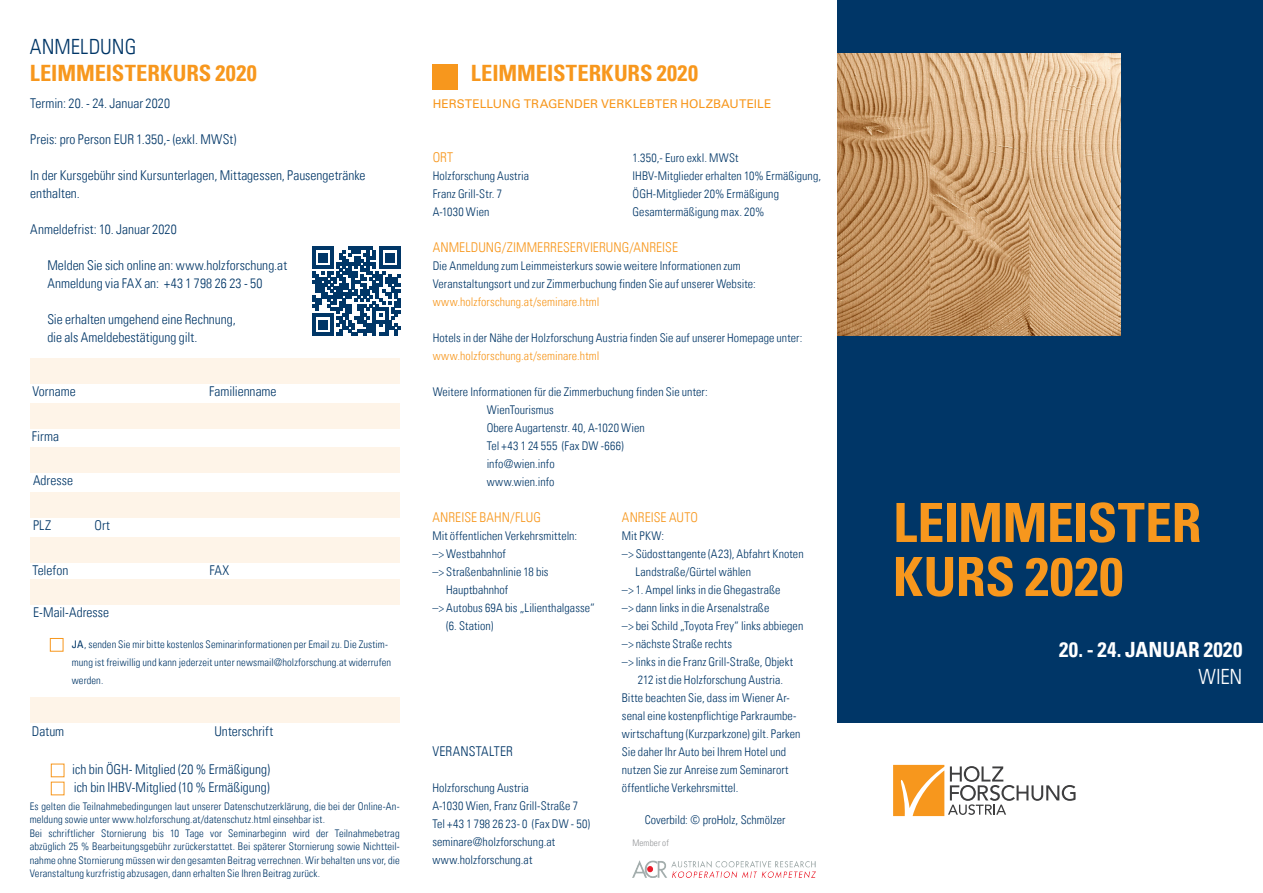
<style>
.page{position:relative;width:1263px;height:893px;background:#fff}
.page>*{position:absolute;margin:0;border:0;box-sizing:border-box;transform-origin:0 0}
.Titel{font:54px "Univers Com 67 Bold Cond";letter-spacing:-.01em;color:#f7971d}
.Titel-2{font:54px "Univers Com 67 Bold Cond";letter-spacing:.01em;color:#f7971d}
.Grosse_Überschrift_O{font:22.5px "Univers Com 67 Bold Cond";color:#f7971d}
.Datum{font:21px "Univers Com 67 Bold Cond";letter-spacing:.01em;color:#fff}
.Überschrift_Gross_Te{font:21px "Univers Com 47 Light Cond";color:#003667}
.Veranstaltungsort{font:21px "Univers Com 47 Light Cond";color:#fff}
.Fließtext_allgemein{font:13.5px/18px "Univers Com 47 Light Cond";color:#003667}
.Fließtext_Formular{font:13.5px "Univers Com 47 Light Cond";color:#003667}
.Überschrift_Klein_Te{font:13.5px "Univers Com 47 Light Cond";letter-spacing:.005em;color:#f7971d}
.Überschrift_Texte_In{font:13.5px "Univers Com 47 Light Cond";letter-spacing:.02em;color:#003667}
.Fließtext_Info_Blau{font:13.5px "Univers Com 47 Light Cond";letter-spacing:.005em;color:#f7971d}
.Fließtext_Info_Blau-2{font:12px/18px "Univers Com 47 Light Cond";letter-spacing:.005em;color:#003667}
.Aufzaehlung{font:12px "Univers Com 47 Light Cond";letter-spacing:.005em;color:#003667}
.Fließtext_Info_Weiss{font:12px "Univers Com 47 Light Cond";letter-spacing:.01em;color:#003667}
.Überschrift_Klein_Te-2{font:12px "Univers LT Std";letter-spacing:.005em;color:#f7971d}
.Fließtext_Info_Blau-3{font:12px "Univers Com 47 Light Cond";letter-spacing:.005em;color:#f7971d}
.Fließtext_Formular-2{font:10.5px/13.5px "Univers Com 47 Light Cond";letter-spacing:.01em;color:#003667}
.Fließtext_allgemein-2{font:10.5px/18px "Univers Com 47 Light Cond";letter-spacing:.01em;color:#003667}
.Fließtext_Info_Weiss-2{font:9px "Univers Com 47 Light Cond";letter-spacing:.015em;color:#939598}
.s1{font-family:"Univers Com 57";font-stretch:condensed}
.s2{color:#f7971d}
</style>
<div class="page">
<div style="left:838px;top:0;width:425px;height:723px;background:#003667"></div>
<svg style="left:893px;top:765px;width:182px;height:51px"></svg>
<img style="left:838px;top:54px;width:282px;height:282px">
<div style="left:433px;top:64px;width:25px;height:25px;background:#f7971d"></div>
<img style="left:632px;top:861px;width:183px;height:16px">
<div style="left:30px;top:358px;width:370px;height:26px;background:#fef4e8"></div>
<div style="left:30px;top:403px;width:370px;height:25px;background:#fef4e8"></div>
<div style="left:30px;top:448px;width:370px;height:25px;background:#fef4e8"></div>
<div style="left:30px;top:492px;width:370px;height:26px;background:#fef4e8"></div>
<div style="left:30px;top:537px;width:370px;height:25px;background:#fef4e8"></div>
<div style="left:30px;top:579px;width:370px;height:25px;background:#fef4e8"></div>
<div style="left:30px;top:697px;width:370px;height:26px;background:#fef4e8"></div>
<div style="left:51px;top:782px;width:13px;height:13px;border:1px solid #f7971d"></div>
<div style="left:51px;top:764px;width:13px;height:13px;border:1px solid #f7971d"></div>
<svg style="left:312px;top:247px;width:88px;height:88px"></svg>
<div style="left:50px;top:638px;width:13px;height:14px;border:1px solid #f7971d"></div>
<p class="Überschrift_Gross_Te" style="left:30px;top:34px;width:108px">ANMELDUNG</p>
<p class="Grosse_Überschrift_O" style="left:30px;top:59px;width:229px">LEIMMEISTERKURS 2020</p>
<p class="Fließtext_allgemein" style="left:30px;top:94px;width:141px">Termin: 20. - 24. Januar 2020</p>
<p class="Fließtext_allgemein" style="left:30px;top:130px;width:208px">Preis: pro Person EUR 1.350,- (exkl. MWSt)</p>
<p class="Fließtext_allgemein" style="left:30px;top:166px;width:337px">In der Kursgebühr sind Kursunterlagen, Mittagessen, Pausengetränke enthalten.</p>
<p class="Fließtext_allgemein" style="left:30px;top:220px;width:148px">Anmeldefrist: 10. Januar 2020</p>
<p class="Fließtext_allgemein" style="left:47px;top:256px;width:241px">Melden Sie sich online an: www.holzforschung.at</p>
<p class="Fließtext_allgemein" style="left:47px;top:274px;width:217px">Anmeldung via FAX an: +43 1 798 26 23 - 50</p>
<p class="Fließtext_allgemein" style="left:47px;top:310px;width:190px">Sie erhalten umgehend eine Rechnung, die als Ameldebestätigung gilt.</p>
<p class="Fließtext_Formular" style="left:32px;top:383px;width:45px">Vorname</p>
<p class="Fließtext_Formular" style="left:209px;top:383px;width:69px">Familienname</p>
<p class="Fließtext_Formular" style="left:32px;top:428px;width:29px">Firma</p>
<p class="Fließtext_Formular" style="left:33px;top:472px;width:42px">Adresse</p>
<p class="Fließtext_Formular" style="left:33px;top:517px;width:20px">PLZ</p>
<p class="Fließtext_Formular" style="left:95px;top:517px;width:17px">Ort</p>
<p class="Fließtext_Formular" style="left:32px;top:562px;width:37px">Telefon</p>
<p class="Fließtext_Formular" style="left:209px;top:562px;width:22px">FAX</p>
<p class="Fließtext_Formular" style="left:33px;top:604px;width:78px">E-Mail-Adresse</p>
<p class="Fließtext_allgemein-2" style="left:72px;top:635px;width:321px"><span class="s1">JA</span>, senden Sie mir bitte kostenlos Seminarinformationen per Email zu. Die Zustim&shy;mung ist freiwillig und kann jederzeit unter newsmail@holzforschung.at widerrufen werden.</p>
<p class="Fließtext_Formular" style="left:32px;top:723px;width:34px">Datum</p>
<p class="Fließtext_Formular" style="left:214px;top:723px;width:60px">Unterschrift</p>
<p class="Fließtext_allgemein" style="left:72px;top:760px;width:199px">ich bin ÖGH- Mitglied (20 % Ermäßigung)</p>
<p class="Fließtext_allgemein" style="left:74px;top:778px;width:197px">ich bin IHBV-Mitglied (10 % Ermäßigung)</p>
<p class="Fließtext_Formular-2" style="left:30px;top:799px;width:371px">Es gelten die Teilnahmebedingungen laut unserer Datenschutzerklärung, die bei der Online-An&shy;meldung sowie unter www.holzforschung.at/datenschutz.html einsehbar ist.</p>
<p class="Fließtext_Formular-2" style="left:30px;top:826px;width:371px;text-align:justify">Bei schriftlicher Stornierung bis 10 Tage vor Seminarbeginn wird der Teilnahmebetrag abzüglich 25 % Bearbeitungsgebühr zurückerstattet. Bei späterer Stornierung sowie Nichtteil&shy;nahme ohne Stornierung müssen wir den gesamten Beitrag verrechnen. Wir behalten uns vor, die Veranstaltung kurzfristig abzusagen, dann erhalten Sie Ihren Beitrag zurück.</p>
<p class="Grosse_Überschrift_O" style="left:471px;top:59px;width:229px">LEIMMEISTERKURS 2020</p>
<p class="Überschrift_Klein_Te-2" style="left:433px;top:97px;width:340px">HERSTELLUNG TRAGENDER VERKLEBTER HOLZBAUTEILE</p>
<p class="Überschrift_Klein_Te" style="left:433px;top:149px;width:22px">ORT</p>
<p class="Fließtext_Info_Blau-2" style="left:433px;top:167px;width:98px">Holzforschung Austria</p>
<p class="Fließtext_Info_Blau-2" style="left:433px;top:185px;width:71px">Franz Grill-Str. 7</p>
<p class="Fließtext_Info_Blau-2" style="left:433px;top:203px;width:58px">A-1030 Wien</p>
<p class="Fließtext_Info_Blau-2" style="left:632px;top:149px;width:108px">1.350,- Euro exkl. MWSt</p>
<p class="Fließtext_Info_Blau-2" style="left:632px;top:167px;width:190px">IHBV-Mitglieder erhalten 10% Ermäßigung,<br>ÖGH-Mitglieder 20% Ermäßigung<br>Gesamtermäßigung max. 20%</p>
<p class="Überschrift_Klein_Te" style="left:433px;top:239px;width:247px">ANMELDUNG/ZIMMERRESERVIERUNG/ANREISE</p>
<p class="Fließtext_Info_Blau-2" style="left:433px;top:257px;width:325px">Die Anmeldung zum Leimmeisterkurs sowie weitere Informationen zum<br>Veranstaltungsort und zur Zimmerbuchung finden Sie auf unserer Website: <span class="s2">www.holzforschung.at/seminare.html</span></p>
<p class="Fließtext_Info_Blau-2" style="left:433px;top:329px;width:371px">Hotels in der Nähe der Holzforschung Austria finden Sie auf unserer Homepage unter:</p>
<p class="Fließtext_Info_Blau-3" style="left:433px;top:349px;width:168px">www.holzforschung.at/seminare.html</p>
<p class="Fließtext_Info_Blau-2" style="left:433px;top:383px;width:277px">Weitere Informationen für die Zimmerbuchung finden Sie unter:</p>
<p class="Fließtext_Info_Blau-2" style="left:487px;top:401px;width:69px">WienTourismus</p>
<p class="Fließtext_Info_Blau-2" style="left:487px;top:419px;width:160px">Obere Augartenstr. 40, A-1020 Wien</p>
<p class="Fließtext_Info_Blau-2" style="left:487px;top:437px;width:138px">Tel +43 1 24 555 (Fax DW -666)</p>
<p class="Fließtext_Info_Blau-2" style="left:487px;top:455px;width:69px">info@wien.info</p>
<p class="Fließtext_Info_Blau-2" style="left:487px;top:473px;width:69px">www.wien.info</p>
<p class="Überschrift_Klein_Te" style="left:432px;top:509px;width:110px">ANREISE BAHN/FLUG</p>
<p class="Aufzaehlung" style="left:432px;top:529px;width:146px">Mit öffentlichen Verkehrsmitteln:</p>
<p class="Aufzaehlung" style="left:432px;top:547px;width:75px">–&gt; Westbahnhof</p>
<p class="Aufzaehlung" style="left:432px;top:565px;width:118px">–&gt; Straßenbahnlinie 18 bis</p>
<p class="Aufzaehlung" style="left:446px;top:583px;width:64px">Hauptbahnhof</p>
<p class="Aufzaehlung" style="left:432px;top:601px;width:164px">–&gt; Autobus 69A bis „Lilienthalgasse“</p>
<p class="Aufzaehlung" style="left:446px;top:619px;width:49px">(6. Station)</p>
<p class="Fließtext_Info_Blau" style="left:622px;top:509px;width:78px">ANREISE AUTO</p>
<p class="Fließtext_Info_Blau-2" style="left:622px;top:527px;width:183px">Mit PKW:<br>–&gt; Südosttangente (A23), Abfahrt Knoten</p>
<p class="Fließtext_Info_Blau-2" style="left:622px;top:563px;width:160px;text-indent:14px">Landstraße/Gürtel wählen<br>–&gt; 1. Ampel links in die Ghegastraße</p>
<p class="Fließtext_Info_Blau-2" style="left:622px;top:599px;width:149px">–&gt; dann links in die Arsenalstraße</p>
<p class="Fließtext_Info_Blau-2" style="left:622px;top:617px;width:183px">–&gt; bei Schild „Toyota Frey“ links abbiegen</p>
<p class="Fließtext_Info_Blau-2" style="left:622px;top:635px;width:112px">–&gt; nächste Straße rechts</p>
<p class="Fließtext_Info_Blau-2" style="left:622px;top:653px;width:173px">–&gt; links in die Franz Grill-Straße, Objekt</p>
<p class="Fließtext_Info_Blau-2" style="left:638px;top:671px;width:147px">212 ist die Holzforschung Austria.</p>
<p class="Fließtext_Info_Blau-2" style="left:622px;top:689px;width:180px">Bitte beachten Sie, dass im Wiener Ar&shy;senal eine kostenpflichtige Parkraumbe&shy;wirtschaftung (Kurzparkzone) gilt. Parken Sie daher Ihr Auto bei Ihrem Hotel und nutzen Sie zur Anreise zum Seminarort öffentliche Verkehrsmittel.</p>
<p class="Überschrift_Texte_In" style="left:432px;top:743px;width:82px">VERANSTALTER</p>
<p class="Fließtext_Info_Weiss" style="left:432px;top:781px;width:98px">Holzforschung Austria</p>
<p class="Fließtext_Info_Weiss" style="left:432px;top:799px;width:147px">A-1030 Wien, Franz Grill-Straße 7</p>
<p class="Fließtext_Info_Weiss" style="left:432px;top:817px;width:159px">Tel +43 1 798 26 23- 0 (Fax DW - 50)</p>
<p class="Fließtext_Info_Weiss" style="left:432px;top:835px;width:124px">seminare@holzforschung.at</p>
<p class="Fließtext_Info_Weiss" style="left:432px;top:853px;width:102px">www.holzforschung.at</p>
<p class="Fließtext_Info_Blau-2" style="left:645px;top:811px;width:142px">Coverbild: © proHolz, Schmölzer</p>
<p class="Fließtext_Info_Weiss-2" style="left:632px;top:837px;width:38px">Member of</p>
<p class="Titel" style="left:893px;top:490px;width:310px">LEIMMEISTER</p>
<p class="Titel-2" style="left:893px;top:544px;width:232px">KURS 2020</p>
<p class="Datum" style="left:1059px;top:637px;width:185px">20. - 24. JANUAR 2020</p>
<p class="Veranstaltungsort" style="left:1198px;top:664px;width:45px">WIEN</p>
</div>
